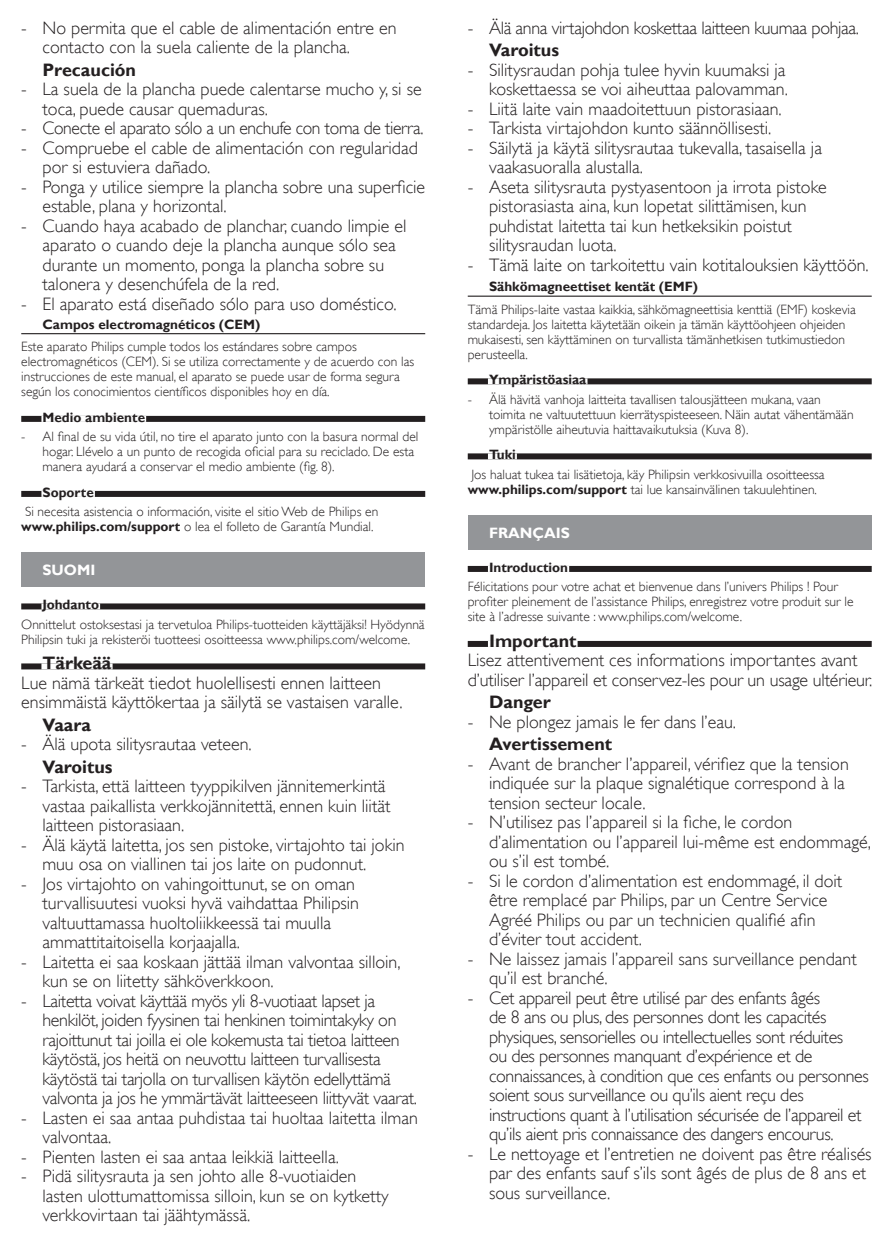
<style>
.page{position:relative;width:893px;height:1259px;background:#fff}
.page>*{position:absolute;margin:0;border:0;box-sizing:border-box;transform-origin:0 0}
.t1{font:18px/19.5px "Gill Sans Alt One WGL Light";color:#231f20}
.t2{font:18px/19.5px "Gill Sans Alt One WGL Light";letter-spacing:-.02em;color:#231f20}
.t3{font:700 18px "Gill Sans Alt One WGL";color:#231f20}
.t4{font:700 15px "Gill Sans Alt One WGL";color:#fff}
.t5{font:13.5px/15px "Gill Sans Alt One WGL Light";color:#231f20}
.t6{font:700 13.5px "Gill Sans Alt One WGL";color:#231f20}
.s1{font-family:"Gill Sans Alt One WGL";font-weight:700}
</style>
<div class="page">
<hr style="left:468px;top:296px;width:404px;height:1px;background:#231f20">
<div style="left:468px;top:378px;width:404px;height:6px;background:#231f20"></div>
<div style="left:488px;top:378px;width:99px;height:6px;background:#fff"></div>
<div style="left:468px;top:453px;width:404px;height:6px;background:#231f20"></div>
<div style="left:488px;top:453px;width:29px;height:6px;background:#fff"></div>
<div style="left:468px;top:566px;width:404px;height:6px;background:#231f20"></div>
<div style="left:488px;top:566px;width:81px;height:6px;background:#fff"></div>
<div style="left:468px;top:641px;width:404px;height:6px;background:#231f20"></div>
<div style="left:488px;top:641px;width:90px;height:6px;background:#fff"></div>
<div style="left:468px;top:515px;width:404px;height:34px;background:#939598"></div>
<hr style="left:21px;top:333px;width:404px;height:1px;background:#231f20">
<div style="left:21px;top:416px;width:404px;height:6px;background:#231f20"></div>
<div style="left:41px;top:416px;width:105px;height:6px;background:#fff"></div>
<div style="left:21px;top:491px;width:404px;height:6px;background:#231f20"></div>
<div style="left:41px;top:491px;width:54px;height:6px;background:#fff"></div>
<div style="left:21px;top:603px;width:404px;height:6px;background:#231f20"></div>
<div style="left:41px;top:603px;width:59px;height:6px;background:#fff"></div>
<div style="left:21px;top:663px;width:404px;height:6px;background:#231f20"></div>
<div style="left:41px;top:663px;width:72px;height:6px;background:#fff"></div>
<div style="left:21px;top:553px;width:404px;height:34px;background:#939598"></div>
<p class="t1" style="left:43px;top:18px;width:356px;text-indent:-21px">- No permita que el cable de alimentación entre en contacto con la suela caliente de la plancha.</p>
<p class="t3" style="left:43px;top:57px;width:95px">Precaución</p>
<p class="t1" style="left:43px;top:79px;width:381px;text-indent:-21px">- La suela de la plancha puede calentarse mucho y, si se toca, puede causar quemaduras.</p>
<p class="t2" style="left:21px;top:118px;width:404px">- Conecte el aparato sólo a un enchufe con toma de tierra.</p>
<p class="t1" style="left:43px;top:138px;width:377px;text-indent:-21px">- Compruebe el cable de alimentación con regularidad por si estuviera dañado.</p>
<p class="t1" style="left:43px;top:177px;width:384px;text-indent:-21px">- Ponga y utilice siempre la plancha sobre una superficie estable, plana y horizontal.</p>
<p class="t1" style="left:43px;top:216px;width:365px;text-indent:-21px">- Cuando haya acabado de planchar, cuando limpie el aparato o cuando deje la plancha aunque sólo sea durante un momento, ponga la plancha sobre su talonera y desenchúfela de la red.</p>
<p class="t1" style="left:21px;top:294px;width:377px">- El aparato está diseñado sólo para uso doméstico.</p>
<p class="t6" style="left:43px;top:315px;width:219px">Campos electromagnéticos (CEM)</p>
<p class="t5" style="left:21px;top:339px;width:395px">Este aparato Philips cumple todos los estándares sobre campos electromagnéticos (CEM). Si se utiliza correctamente y de acuerdo con las instrucciones de este manual, el aparato se puede usar de forma segura según los conocimientos científicos disponibles hoy en día.</p>
<p class="t6" style="left:43px;top:408px;width:104px">Medio ambiente</p>
<p class="t5" style="left:43px;top:429px;width:377px;text-indent:-21px">- Al final de su vida útil, no tire el aparato junto con la basura normal del hogar. Llévelo a un punto de recogida oficial para su reciclado. De esta manera ayudará a conservar el medio ambiente (fig. 8).</p>
<p class="t6" style="left:43px;top:483px;width:53px">Soporte</p>
<p class="t5" style="left:21px;top:504px;width:359px">Si necesita asistencia o información, visite el sitio Web de Philips en <span class="s1">www.philips.com/support</span> o lea el folleto de Garantía Mundial.</p>
<p class="t4" style="left:43px;top:560px;width:54px">Suomi</p>
<p class="t6" style="left:43px;top:595px;width:58px">Johdanto</p>
<p class="t5" style="left:21px;top:617px;width:405px">Onnittelut ostoksestasi ja tervetuloa Philips-tuotteiden käyttäjäksi! Hyödynnä<br>Philipsin tuki ja rekisteröi tuotteesi osoitteessa www.philips.com/welcome.</p>
<p class="t3" style="left:43px;top:651px;width:71px">Tärkeää</p>
<p class="t1" style="left:21px;top:673px;width:383px">Lue nämä tärkeät tiedot huolellisesti ennen laitteen ensimmäistä käyttökertaa ja säilytä se vastaisen varalle.</p>
<p class="t3" style="left:43px;top:712px;width:50px">Vaara</p>
<p class="t1" style="left:21px;top:734px;width:232px">- Älä upota silitysrautaa veteen.</p>
<p class="t3" style="left:43px;top:754px;width:72px">Varoitus</p>
<p class="t1" style="left:43px;top:776px;width:350px;text-indent:-21px">- Tarkista, että laitteen tyyppikilven jännitemerkintä vastaa paikallista verkkojännitettä, ennen kuin liität laitteen pistorasiaan.</p>
<p class="t1" style="left:43px;top:835px;width:364px;text-indent:-21px">- Älä käytä laitetta, jos sen pistoke, virtajohto tai jokin muu osa on viallinen tai jos laite on pudonnut.</p>
<p class="t1" style="left:43px;top:874px;width:318px;text-indent:-21px">- Jos virtajohto on vahingoittunut, se on oman turvallisuutesi vuoksi hyvä vaihdattaa Philipsin valtuuttamassa huoltoliikkeessä tai muulla ammattitaitoisella korjaajalla.</p>
<p class="t1" style="left:43px;top:952px;width:360px;text-indent:-21px">- Laitetta ei saa koskaan jättää ilman valvontaa silloin, kun se on liitetty sähköverkkoon.</p>
<p class="t2" style="left:43px;top:991px;width:376px;text-indent:-21px">- Laitetta voivat käyttää myös yli 8-vuotiaat lapset ja henkilöt, joiden fyysinen tai henkinen toimintakyky on rajoittunut tai joilla ei ole kokemusta tai tietoa laitteen käytöstä, jos heitä on neuvottu laitteen turvallisesta käytöstä tai tarjolla on turvallisen käytön edellyttämä valvonta ja jos he ymmärtävät laitteeseen liittyvät vaarat.</p>
<p class="t1" style="left:43px;top:1108px;width:377px;text-indent:-21px">- Lasten ei saa antaa puhdistaa tai huoltaa laitetta ilman valvontaa.</p>
<p class="t1" style="left:21px;top:1147px;width:319px">- Pienten lasten ei saa antaa leikkiä laitteella.</p>
<p class="t1" style="left:43px;top:1166px;width:348px;text-indent:-21px">- Pidä silitysrauta ja sen johto alle 8-vuotiaiden lasten ulottumattomissa silloin, kun se on kytketty verkkovirtaan tai jäähtymässä.</p>
<p class="t2" style="left:468px;top:18px;width:393px">- Älä anna virtajohdon koskettaa laitteen kuumaa pohjaa.</p>
<p class="t3" style="left:489px;top:38px;width:72px">Varoitus</p>
<p class="t1" style="left:468px;top:60px;width:322px;text-align:right">- Silitysraudan pohja tulee hyvin kuumaksi ja koskettaessa se voi aiheuttaa palovamman.</p>
<p class="t1" style="left:468px;top:99px;width:315px">- Liitä laite vain maadoitettuun pistorasiaan.</p>
<p class="t1" style="left:468px;top:118px;width:305px">- Tarkista virtajohdon kunto säännöllisesti.</p>
<p class="t1" style="left:489px;top:138px;width:334px;text-indent:-21px">- Säilytä ja käytä silitysrautaa tukevalla, tasaisella ja vaakasuoralla alustalla.</p>
<p class="t1" style="left:489px;top:177px;width:339px;text-indent:-21px">- Aseta silitysrauta pystyasentoon ja irrota pistoke pistorasiasta aina, kun lopetat silittämisen, kun puhdistat laitetta tai kun hetkeksikin poistut silitysraudan luota.</p>
<p class="t1" style="left:468px;top:255px;width:403px">- Tämä laite on tarkoitettu vain kotitalouksien käyttöön.</p>
<p class="t6" style="left:489px;top:277px;width:211px">Sähkömagneettiset kentät (EMF)</p>
<p class="t5" style="left:468px;top:302px;width:389px">Tämä Philips-laite vastaa kaikkia, sähkömagneettisia kenttiä (EMF) koskevia standardeja. Jos laitetta käytetään oikein ja tämän käyttöohjeen ohjeiden mukaisesti, sen käyttäminen on turvallista tämänhetkisen tutkimustiedon perusteella.</p>
<p class="t6" style="left:489px;top:370px;width:99px">Ympäristöasiaa</p>
<p class="t5" style="left:489px;top:392px;width:366px;text-indent:-21px">- Älä hävitä vanhoja laitteita tavallisen talousjätteen mukana, vaan toimita ne valtuutettuun kierrätyspisteeseen. Näin autat vähentämään ympäristölle aiheutuvia haittavaikutuksia (Kuva 8).</p>
<p class="t6" style="left:489px;top:445px;width:28px">Tuki</p>
<p class="t5" style="left:468px;top:467px;width:358px">Jos haluat tukea tai lisätietoja, käy Philipsin verkkosivuilla osoitteessa <span class="s1">www.philips.com/support</span> tai lue kansainvälinen takuulehtinen.</p>
<p class="t4" style="left:489px;top:522px;width:80px">Français</p>
<p class="t6" style="left:489px;top:558px;width:81px">I ntroduction</p>
<p class="t5" style="left:468px;top:579px;width:387px">Félicitations pour votre achat et bienvenue dans l’univers Philips ! Pour profiter pleinement de l’assistance Philips, enregistrez votre produit sur le site à l’adresse suivante : www.philips.com/welcome.</p>
<p class="t3" style="left:489px;top:628px;width:89px">I mportant</p>
<p class="t1" style="left:468px;top:651px;width:406px">Lisez attentivement ces informations importantes avant d’utiliser l’appareil et conservez-les pour un usage ultérieur.</p>
<p class="t3" style="left:489px;top:690px;width:63px">Danger</p>
<p class="t1" style="left:468px;top:712px;width:270px">- Ne plongez jamais le fer dans l’eau.</p>
<p class="t3" style="left:489px;top:732px;width:125px">Avertissement</p>
<p class="t1" style="left:489px;top:754px;width:361px;text-indent:-21px">- Avant de brancher l’appareil, vérifiez que la tension indiquée sur la plaque signalétique correspond à la tension secteur locale.</p>
<p class="t1" style="left:489px;top:812px;width:383px;text-indent:-21px">- N’utilisez pas l’appareil si la fiche, le cordon d’alimentation ou l’appareil lui-même est endommagé, ou s’il est tombé.</p>
<p class="t1" style="left:489px;top:871px;width:355px;text-indent:-21px">- Si le cordon d’alimentation est endommagé, il doit être remplacé par Philips, par un Centre Service Agréé Philips ou par un technicien qualifié afin d’éviter tout accident.</p>
<p class="t1" style="left:489px;top:949px;width:369px;text-indent:-21px">- Ne laissez jamais l’appareil sans surveillance pendant qu’il est branché.</p>
<p class="t2" style="left:489px;top:988px;width:381px;text-indent:-21px">- Cet appareil peut être utilisé par des enfants âgés<br>de 8 ans ou plus, des personnes dont les capacités physiques, sensorielles ou intellectuelles sont réduites<br>ou des personnes manquant d’expérience et de connaissances, à condition que ces enfants ou personnes soient sous surveillance ou qu’ils aient reçu des instructions quant à l’utilisation sécurisée de l’appareil et qu’ils aient pris connaissance des dangers encourus.</p>
<p class="t1" style="left:489px;top:1144px;width:384px;text-indent:-21px">- Le nettoyage et l’entretien ne doivent pas être réalisés par des enfants sauf s’ils sont âgés de plus de 8 ans et sous surveillance.</p>
</div>
